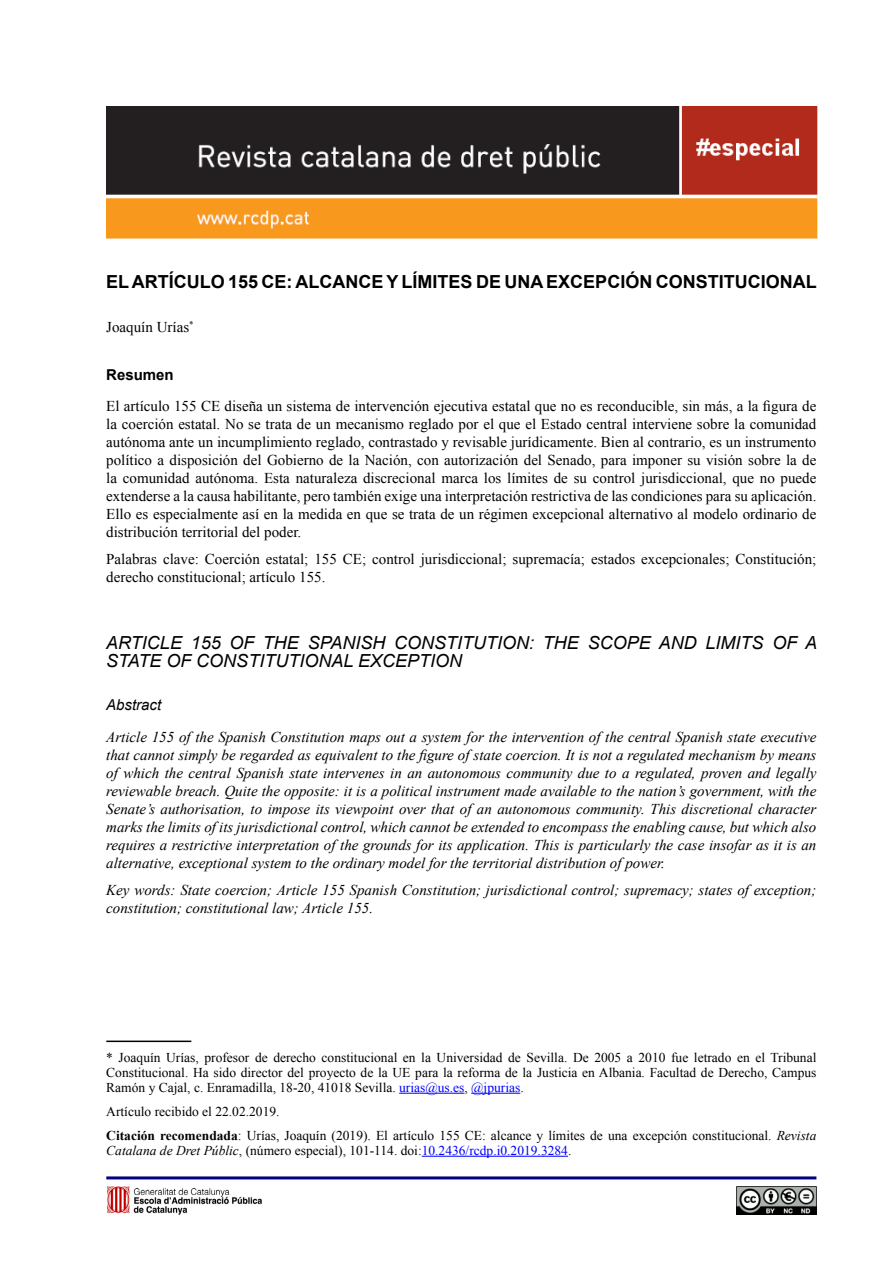
<style>
.page{position:relative;width:893px;height:1263px;background:#fff}
.page>*{position:absolute;margin:0;border:0;box-sizing:border-box;transform-origin:0 0}
.t1{font:italic 18px/18px "Arial";color:#000}
.t2{font:700 18px "Arial";color:#000}
.t3{font:italic 15px/18px "Times New Roman";color:#000;text-align:justify}
.t4{font:15px/18px "Times New Roman";color:#000;text-align:justify}
.t5{font:italic 15px "Arial";color:#000}
.t6{font:700 15px "Arial";color:#000}
.t7{font:13.5px/15px "Times New Roman";color:#000;text-align:justify}
.s1{color:#00f}
.s2{font-weight:700}
.s3{font-style:italic}
</style>
<div class="page">
<hr style="left:106px;top:1176px;width:710px;height:3px;background:#000080">
<img style="left:737px;top:1187px;width:79px;height:27px">
<img style="left:107px;top:1187px;width:155px;height:28px">
<img style="left:106px;top:106px;width:711px;height:133px">
<hr style="left:106px;top:1040px;width:85px;height:2px;background:#000">
<hr style="left:399px;top:1093px;width:65px;height:1px;background:#00f">
<hr style="left:471px;top:1093px;width:49px;height:1px;background:#00f">
<hr style="left:422px;top:1156px;width:146px;height:1px;background:#00f">
<p class="t2" style="left:106px;top:270px;width:712px">EL ARTÍCULO 155 CE: ALCANCE Y LÍMITES DE UNA EXCEPCIÓN CONSTITUCIONAL</p>
<p class="t4" style="left:106px;top:317px;width:89px">Joaquín Urías<sup>*</sup></p>
<p class="t6" style="left:106px;top:365px;width:69px">Resumen</p>
<p class="t4" style="left:106px;top:397px;width:712px">El artículo 155 CE diseña un sistema de intervención ejecutiva estatal que no es reconducible, sin más, a la figura de la coerción estatal. No se trata de un mecanismo reglado por el que el Estado central interviene sobre la comunidad autónoma ante un incumplimiento reglado, contrastado y revisable jurídicamente. Bien al contrario, es un instrumento político a disposición del Gobierno de la Nación, con autorización del Senado, para imponer su visión sobre la de la comunidad autónoma. Esta naturaleza discrecional marca los límites de su control jurisdiccional, que no puede extenderse a la causa habilitante, pero también exige una interpretación restrictiva de las condiciones para su aplicación.<br>Ello es especialmente así en la medida en que se trata de un régimen excepcional alternativo al modelo ordinario de distribución territorial del poder.</p>
<p class="t4" style="left:106px;top:550px;width:712px">Palabras clave: Coerción estatal; 155 CE; control jurisdiccional; supremacía; estados excepcionales; Constitución; derecho constitucional; artículo 155.</p>
<p class="t1" style="left:106px;top:634px;width:712px">ARTICLE 155 OF THE SPANISH CONSTITUTION: THE SCOPE AND LIMITS OF A<br>STATE OF CONSTITUTIONAL EXCEPTION</p>
<p class="t5" style="left:106px;top:695px;width:57px">Abstract</p>
<p class="t3" style="left:106px;top:727px;width:712px">Article 155 of the Spanish Constitution maps out a system for the intervention of the central Spanish state executive that cannot simply be regarded as equivalent to the figure of state coercion. It is not a regulated mechanism by means of which the central Spanish state intervenes in an autonomous community due to a regulated, proven and legally reviewable breach. Quite the opposite: it is a political instrument made available to the nation’s government, with the Senate’s authorisation, to impose its viewpoint over that of an autonomous community. This discretional character marks the limits of its jurisdictional control, which cannot be extended to encompass the enabling cause, but which also requires a restrictive interpretation of the grounds for its application. This is particularly the case insofar as it is an alternative, exceptional system to the ordinary model for the territorial distribution of power.</p>
<p class="t3" style="left:106px;top:880px;width:712px">Key words: State coercion; Article 155 Spanish Constitution; jurisdictional control; supremacy; states of exception; constitution; constitutional law; Article 155.</p>
<p class="t7" style="left:106px;top:1049px;width:712px">* Joaquín Urías, profesor de derecho constitucional en la Universidad de Sevilla. De 2005 a 2010 fue letrado en el Tribunal Constitucional. Ha sido director del proyecto de la UE para la reforma de la Justicia en Albania. Facultad de Derecho, Campus Ramón y Cajal, c. Enramadilla, 18-20, 41018 Sevilla. <span class="s1">urias@us.es</span>, <span class="s1">@jpurias</span>.</p>
<p class="t7" style="left:106px;top:1099px;width:712px;line-height:24px">Artículo recibido el 22.02.2019.<br><span class="s2">Citación recomendada</span>: Urías, Joaquín (2019). El artículo 155 CE: alcance y límites de una excepción constitucional. <span class="s3">Revista</span></p>
<p class="t7" style="left:106px;top:1142px;width:467px"><span class="s3">Catalana de Dret Públic</span>, (número especial), 101-114. doi:<span class="s1">10.2436/rcdp.i0.2019.3284</span>.</p>
</div>
